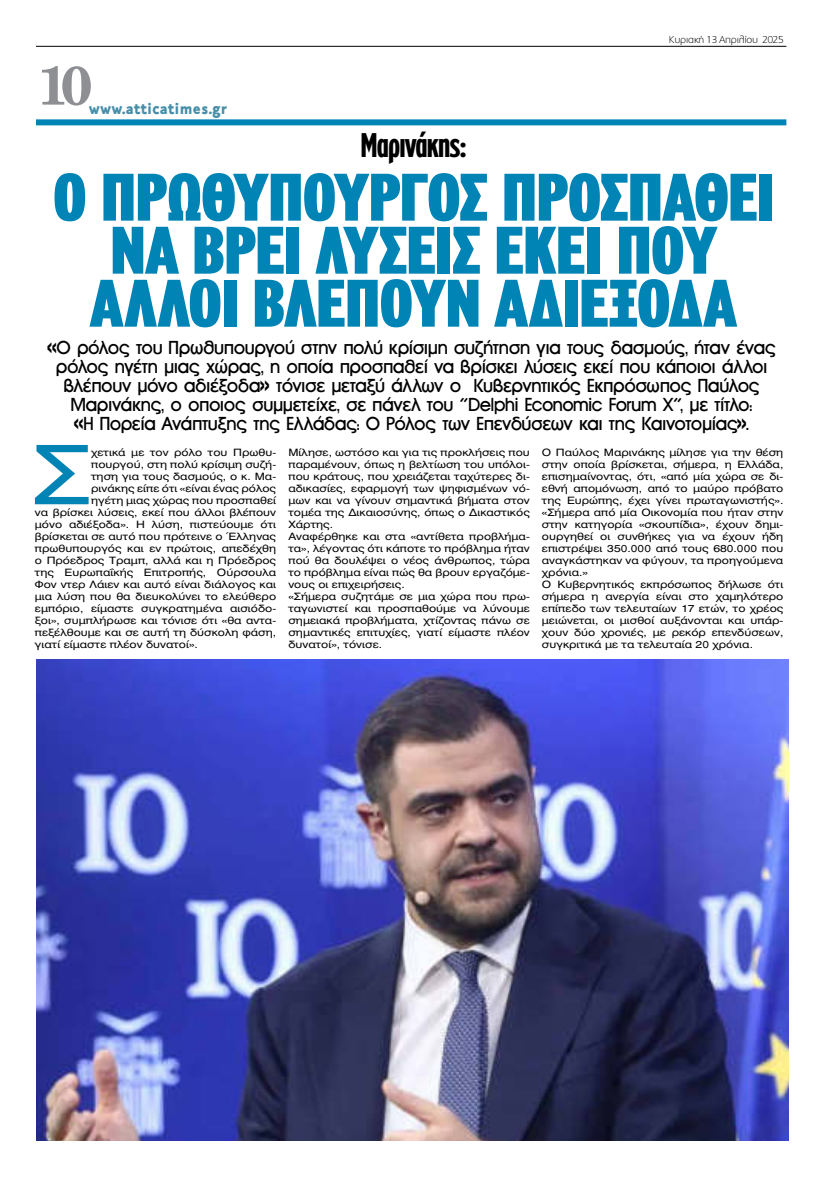
<style>
.page{position:relative;width:823px;height:1177px;background:#fff}
.page>*{position:absolute;margin:0;border:0;box-sizing:border-box;transform-origin:0 0}
.t1{font:81.3px "UB Helvetica";color:#0084b6;scale:1.21 1}
.t2{font:900 72px/53px "PF Highway Gothic Comp";letter-spacing:-.005em;color:#0084b6;text-align:center;scale:1.25 1}
.t3{font:700 55px "PF Century";color:#8d8f92}
.t4{font:700 36.7px "PF Highway Gothic Comp";letter-spacing:-.04em;color:#000}
.t5{font:18px/19px "UB Front Bold";letter-spacing:-.04em;color:#000;text-align:center}
.t6{font:900 16px "PF Textbook";color:#478fa9;scale:.94 1}
.t7{font:10px/12px "UB Helvetica";color:#000;scale:1.21 1}
.t8{font:100 10px "PF Catalog";letter-spacing:-.02em;color:#000;scale:1.1 1}
</style>
<div class="page">
<hr style="left:36px;top:46px;width:749px;height:1px;background:#000">
<div style="left:36px;top:119px;width:749px;height:6px;background:#0084b6"></div>
<img style="left:36px;top:659px;width:751px;height:481px">
<h3 class="t3" style="left:36px;top:64px;width:57px">10</h3>
<h3 class="t6" style="left:89px;top:102px;width:148px">www.atticatimes.gr</h3>
<p class="t8" style="left:668px;top:35px;width:105px">Κυριακή 13 Απριλίου 2025</p>
<h3 class="t4" style="left:360px;top:131px;width:108px">Μαρινάκης:</h3>
<h2 class="t2" style="left:52px;top:176px;width:574px">Ο Πρωθυπουργός προσπαθεί να βρει λύσεις εκεί που άλλοι βλέπουν αδιέξοδα</h2>
<p class="t5" style="left:46px;top:338px;width:730px">«Ο ρόλος του Πρωθυπουργού στην πολύ κρίσιμη συζήτηση για τους δασμούς, ήταν ένας ρόλος ηγέτη μιας χώρας, η οποία προσπαθεί να βρίσκει λύσεις εκεί που κάποιοι άλλοι βλέπουν μόνο αδιέξοδα» τόνισε μεταξύ άλλων ο Κυβερνητικός Εκπρόσωπος Παύλος Μαρινάκης, ο οποιος συμμετείχε, σε πάνελ του "Delphi Economic Forum X", με τίτλο:<br>«Η Πορεία Ανάπτυξης της Ελλάδας: Ο Ρόλος των Επενδύσεων και της Καινοτομίας».</p>
<h1 class="t1" style="left:32px;top:425px;width:50px">Σ</h1>
<p class="t7" style="left:91px;top:446px;width:154px">χετικά με τον ρόλο του Πρωθυ-</p>
<p class="t7" style="left:288px;top:446px;width:201px">Μίλησε, ωστόσο και για τις προκλήσεις που παραμένουν, όπως η βελτίωση του υπόλοι&shy;που κράτους, που χρειάζεται ταχύτερες δι&shy;αδικασίες, εφαρμογή των ψηφισμένων νό&shy;μων και να γίνουν σημαντικά βήματα στον τομέα της Δικαιοσύνης, όπως ο Δικαστικός Χάρτης.<br>Αναφέρθηκε και στα «αντίθετα προβλήμα&shy;τα», λέγοντας ότι κάποτε το πρόβλημα ήταν πού θα δουλέψει ο νέος άνθρωπος, τώρα το πρόβλημα είναι πώς θα βρουν εργαζόμε&shy;νους οι επιχειρήσεις.<br>«Σήμερα συζητάμε σε μια χώρα που πρω&shy;ταγωνιστεί και προσπαθούμε να λύνουμε σημειακά προβλήματα, χτίζοντας πάνω σε σημαντικές επιτυχίες, γιατί είμαστε πλέον δυνατοί», τόνισε.</p>
<p class="t7" style="left:541px;top:446px;width:201px">Ο Παύλος Μαρινάκης μίλησε για την θέση στην οποία βρίσκεται, σήμερα, η Ελλάδα, επισημαίνοντας, ότι, «από μία χώρα σε δι&shy;εθνή απομόνωση, από το μαύρο πρόβατο της Ευρώπης, έχει γίνει πρωταγωνιστής». «Σήμερα από μία Οικονομία που ήταν στην στην κατηγορία «σκουπίδια», έχουν δημι&shy;ουργηθεί οι συνθήκες για να έχουν ήδη επιστρέψει 350.000 από τους 680.000 που αναγκάστηκαν να φύγουν, τα προηγούμενα χρόνια.»<br>Ο Κυβερνητικός εκπρόσωπος δήλωσε ότι σήμερα η ανεργία είναι στο χαμηλότερο επίπεδο των τελευταίων 17 ετών, το χρέος μειώνεται, οι μισθοί αυξάνονται και υπάρ&shy;χουν δύο χρονιές, με ρεκόρ επενδύσεων, συγκριτικά με τα τελευταία 20 χρόνια.</p>
<p class="t7" style="left:91px;top:458px;width:154px">πουργού, στη πολύ κρίσιμη συζή-</p>
<p class="t7" style="left:91px;top:470px;width:154px">τηση για τους δασμούς, ο κ. Μα-</p>
<p class="t7" style="left:91px;top:482px;width:154px">ρινάκης είπε ότι «είναι ένας ρόλος</p>
<p class="t7" style="left:91px;top:494px;width:154px">ηγέτη μιας χώρας που προσπαθεί</p>
<p class="t7" style="left:35px;top:506px;width:201px">να βρίσκει λύσεις, εκεί που άλλοι βλέπουν</p>
<p class="t7" style="left:35px;top:518px;width:201px">μόνο αδιέξοδα». Η λύση, πιστεύουμε ότι</p>
<p class="t7" style="left:35px;top:530px;width:201px">βρίσκεται σε αυτό που πρότεινε ο Έλληνας</p>
<p class="t7" style="left:35px;top:542px;width:201px">πρωθυπουργός και εν πρώτοις, απεδέχθη</p>
<p class="t7" style="left:35px;top:554px;width:201px">ο Πρόεδρος Tραμπ, αλλά και η Πρόεδρος</p>
<p class="t7" style="left:35px;top:566px;width:201px">της Ευρωπαΐκής Επιτροπής, Ούρσουλα</p>
<p class="t7" style="left:35px;top:578px;width:201px">Φον ντερ Λάιεν και αυτό είναι διάλογος και</p>
<p class="t7" style="left:35px;top:590px;width:201px">μια λύση που θα διευκολύνει το ελεύθερο</p>
<p class="t7" style="left:35px;top:602px;width:201px">εμπόριο, είμαστε συγκρατημένα αισιόδο-</p>
<p class="t7" style="left:35px;top:614px;width:201px">ξοι», συμπλήρωσε και τόνισε ότι «θα αντα-</p>
<p class="t7" style="left:35px;top:626px;width:201px">πεξέλθουμε και σε αυτή τη δύσκολη φάση,</p>
<p class="t7" style="left:35px;top:638px;width:136px">γιατί είμαστε πλέον δυνατοί».</p>
</div>
